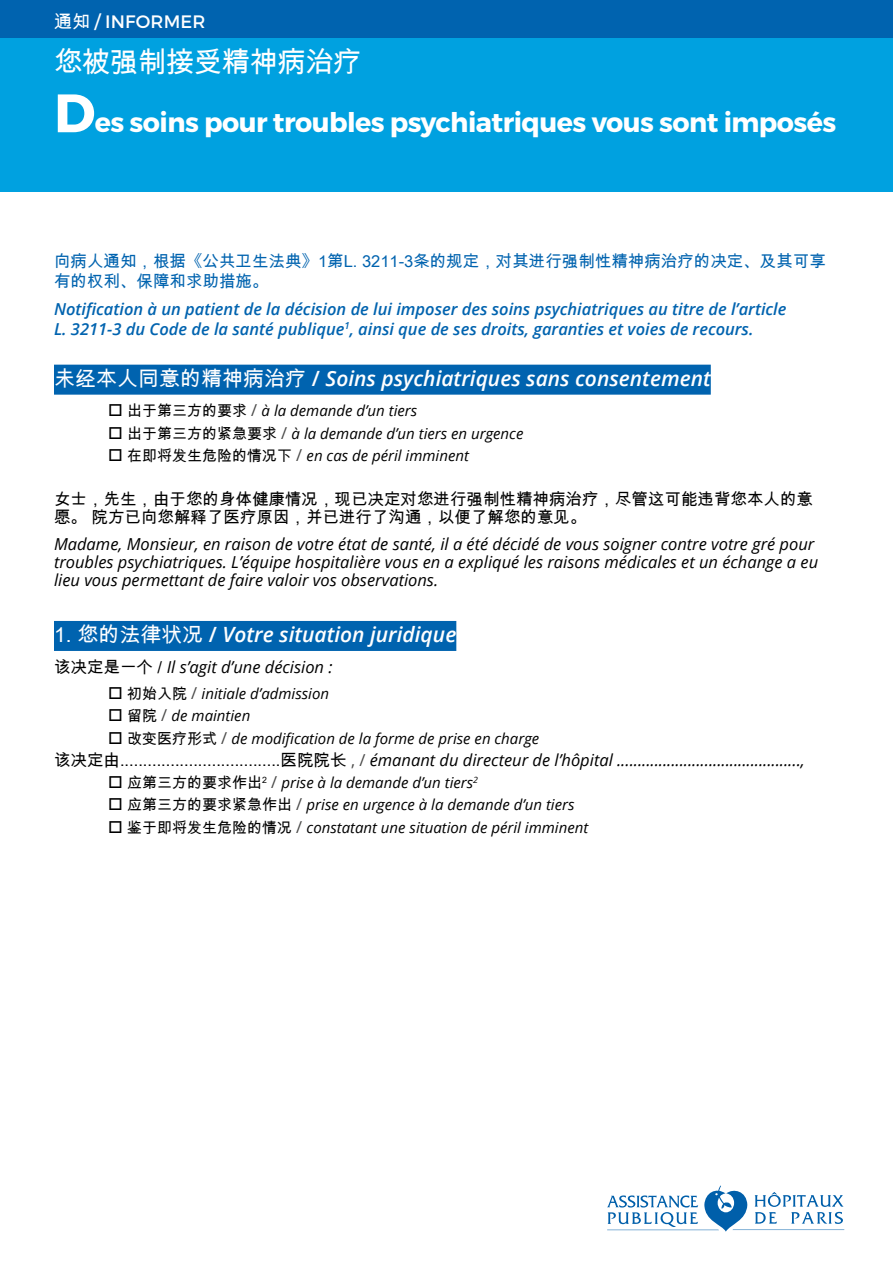
<style>
.page{position:relative;width:893px;height:1263px;background:#fff}
.page>*{position:absolute;margin:0;border:0;box-sizing:border-box;transform-origin:0 0}
.t1{font:28.5px "Arial Unicode MS";letter-spacing:-.02em;color:#fff}
.t2{font:700 27px "Montserrat";letter-spacing:-.02em;color:#fff}
.t3{font:italic 600 21px "Open Sans";color:#fff}
.t4{font:18px "Montserrat";letter-spacing:.01em;color:#fff}
.t5{font:italic 16.5px/18px "Open Sans";color:#000}
.t6{font:italic 600 16.5px/19.8px "Open Sans";color:#0063af}
.t7{font:16.5px/18px "Arial Unicode MS";color:#000}
.t8{font:16.5px/19.8px "Arial Unicode MS";color:#0063af}
.t9{font:italic 15px "Open Sans";color:#000}
.s1{font-family:"Arial Unicode MS"}
.s2{font-size:54px}
.s3{font-family:"Arial Unicode MS";font-weight:400;font-style:normal}
.s4{font-style:normal}
.s5{font-family:"Arial Unicode MS";font-style:normal}
.s6{font-style:normal;font-size:16.5px;color:#4a4a49}
.s7{font-style:normal;color:#4a4a49}
</style>
<div class="page">
<div style="left:0;top:0;width:893px;height:38px;background:#0063af"></div>
<div style="left:0;top:38px;width:893px;height:153px;background:#00a1e0"></div>
<div style="left:54px;top:365px;width:657px;height:30px;background:#0063af"></div>
<div style="left:54px;top:621px;width:402px;height:30px;background:#0063af"></div>
<svg style="left:607px;top:1185px;width:237px;height:46px"></svg>
<p class="t4" style="left:54px;top:11px;width:153px"><span class="s1">通知</span> / INFORMER</p>
<h1 class="t1" style="left:54px;top:42px;width:309px">您被强制接受精神病治疗</h1>
<h2 class="t2" style="left:54px;top:106px;width:784px"><span class="s2">D</span>es soins pour troubles psychiatriques vous sont imposés</h2>
<p class="t8" style="left:54px;top:251px;width:773px">向病人通知，根据《公共卫生法典》1第L. 3211-3条的规定，对其进行强制性精神病治疗的决定、及其可享有的权利、保障和求助措施。</p>
<p class="t6" style="left:54px;top:299px;width:734px">Notification à un patient de la décision de lui imposer des soins psychiatriques au titre de l’article<br>L. 3211-3 du Code de la santé publique<sup>1</sup>, ainsi que de ses droits, garanties et voies de recours.</p>
<p class="t3" style="left:54px;top:364px;width:658px"><span class="s3">未经本人同意的精神病治疗</span> <span class="s4">/</span> Soins psychiatriques sans consentement</p>
<p class="t9" style="left:108px;top:401px;width:311px">□ <span class="s5">出于第三方的要求</span> <span class="s6">/</span> à la demande d’un tiers</p>
<p class="t9" style="left:108px;top:423px;width:417px">□ <span class="s5">出于第三方的紧急要求</span> <span class="s6">/</span> à la demande d’un tiers en urgence</p>
<p class="t9" style="left:108px;top:445px;width:362px">□ <span class="s5">在即将发生危险的情况下</span> <span class="s6">/</span> en cas de péril imminent</p>
<p class="t7" style="left:54px;top:490px;width:760px">女士，先生，由于您的身体健康情况，现已决定对您进行强制性精神病治疗，尽管这可能违背您本人的意愿。 院方已向您解释了医疗原因，并已进行了沟通，以便了解您的意见。</p>
<p class="t5" style="left:54px;top:534px;width:766px">Madame, Monsieur, en raison de votre état de santé, il a été décidé de vous soigner contre votre gré pour troubles psychiatriques. L’équipe hospitalière vous en a expliqué les raisons médicales et un échange a eu lieu vous permettant de faire valoir vos observations.</p>
<p class="t3" style="left:54px;top:620px;width:404px"><span class="s3">1. 您的法律状况</span> <span class="s4">/</span> Votre situation juridique</p>
<p class="t5" style="left:54px;top:657px;width:280px"><span class="s5">该决定是一个 /</span> Il s’agit d’une décision :</p>
<p class="t9" style="left:108px;top:683px;width:223px">□ <span class="s5">初始入院</span> <span class="s6">/</span> initiale d’admission</p>
<p class="t9" style="left:108px;top:706px;width:144px">□ <span class="s5">留院</span> <span class="s6">/</span> de maintien</p>
<p class="t9" style="left:108px;top:728px;width:433px">□ <span class="s5">改变医疗形式</span> <span class="s6">/</span> de modification de la forme de prise en charge</p>
<p class="t5" style="left:54px;top:750px;width:752px"><span class="s5">该决定由...................................医院院长</span> <span class="s7">, /</span> émanant du directeur de l’hôpital ............................................,</p>
<p class="t9" style="left:108px;top:772px;width:372px">□ <span class="s5">应第三方的要求作出</span><sup>2</sup> <span class="s6">/</span> prise à la demande d’un tiers<sup>2</sup></p>
<p class="t9" style="left:108px;top:795px;width:468px">□ <span class="s5">应第三方的要求紧急作出</span> <span class="s6">/</span> prise en urgence à la demande d’un tiers</p>
<p class="t9" style="left:108px;top:817px;width:482px">□ <span class="s5">鉴于即将发生危险的情况</span> <span class="s6">/</span> constatant une situation de péril imminent</p>
</div>
